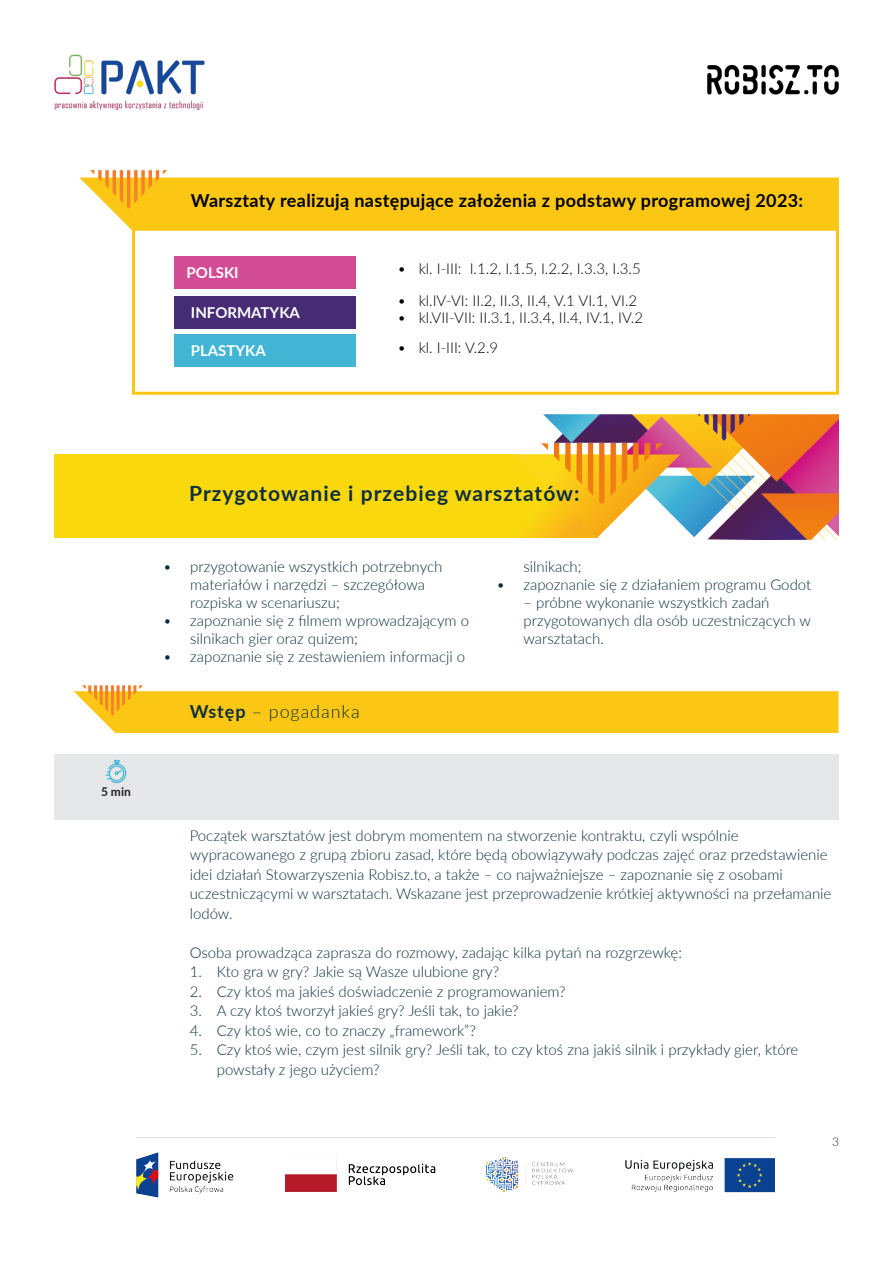
<style>
.page{position:relative;width:893px;height:1263px;background:#fff}
.page>*{position:absolute;margin:0;border:0;box-sizing:border-box;transform-origin:0 0}
.t1{font:700 21px "Lato";letter-spacing:.05em;color:#0e2f3c}
.t2{font:700 18px "Lato";letter-spacing:.02em;color:#000001}
.t3{font:300 18px "Lato";letter-spacing:.05em;color:#0e2f3c}
.t4{font:300 15px/19.5px "Lato";color:#0e2f3c}
.t5{font:300 15px/18px "Lato";color:#0c2f3a}
.t6{font:300 15px "Lato";color:#000001}
.t7{font:700 15px "Lato";color:#fff}
.t8{font:700 12px "Lato";color:#231f20}
.t9{font:300 12px "Lato";color:#231f20}
.s1{font-weight:700}
</style>
<div class="page">
<img style="left:54px;top:54px;width:151px;height:56px">
<img style="left:136px;top:1152px;width:638px;height:46px">
<img style="left:707px;top:64px;width:132px;height:31px">
<div style="left:132px;top:192px;width:707px;height:203px;border:3px solid #fbc613"></div>
<svg style="left:79px;top:170px;width:760px;height:61px;background:#fbce38"></svg>
<div style="left:174px;top:256px;width:181px;height:33px;background:#d24b95"></div>
<div style="left:174px;top:334px;width:181px;height:33px;background:#42b5d5"></div>
<div style="left:174px;top:296px;width:181px;height:33px;background:#462b75"></div>
<div style="left:54px;top:454px;width:544px;height:84px;background:#fad80e"></div>
<img style="left:514px;top:414px;width:325px;height:126px">
<div style="left:54px;top:754px;width:785px;height:65px;background:#e6e7e9"></div>
<svg style="left:105px;top:759px;width:22px;height:25px"></svg>
<svg style="left:74px;top:685px;width:764px;height:48px;background:#fbce37"></svg>
<p class="t2" style="left:191px;top:193px;width:614px">Warsztaty realizują następujące założenia z podstawy programowej 2023:</p>
<p class="t7" style="left:187px;top:266px;width:54px">POLSKI</p>
<p class="t7" style="left:191px;top:306px;width:111px">INFORMATYKA</p>
<p class="t7" style="left:191px;top:344px;width:77px">PLASTYKA</p>
<p class="t6" style="left:397px;top:262px;width:245px">• kl. I-III: I.1.2, I.1.5, I.2.2, I.3.3, I.3.5</p>
<p class="t6" style="left:397px;top:294px;width:241px">• kl.IV-VI: II.2, II.3, II.4, V.1 VI.1, VI.2</p>
<p class="t6" style="left:397px;top:310px;width:247px">• kl.VII-VII: II.3.1, II.3.4, II.4, IV.1, IV.2</p>
<p class="t6" style="left:397px;top:340px;width:102px">• kl. I-III: V.2.9</p>
<p class="t8" style="left:101px;top:786px;width:31px">5 min</p>
<h1 class="t1" style="left:189px;top:484px;width:392px">Przygotowanie i przebieg warsztatów:</h1>
<p class="t5" style="left:190px;top:558px;width:254px;text-indent:-27px">• przygotowanie wszystkich potrzebnych materiałów i narzędzi – szczegółowa rozpiska w scenariuszu;</p>
<p class="t5" style="left:190px;top:612px;width:280px;text-indent:-27px">• zapoznanie się z filmem wprowadzającym o silnikach gier oraz quizem;</p>
<p class="t5" style="left:163px;top:648px;width:304px">• zapoznanie się z zestawieniem informacji o</p>
<p class="t3" style="left:190px;top:703px;width:171px"><span class="s1">Wstęp</span> – pogadanka</p>
<p class="t5" style="left:523px;top:558px;width:60px">silnikach;</p>
<p class="t5" style="left:496px;top:576px;width:316px">• zapoznanie się z działaniem programu Godot</p>
<p class="t5" style="left:523px;top:594px;width:289px">– próbne wykonanie wszystkich zadań przygotowanych dla osób uczestniczących w warsztatach.</p>
<p class="t4" style="left:190px;top:826px;width:643px">Początek warsztatów jest dobrym momentem na stworzenie kontraktu, czyli wspólnie wypracowanego z grupą zbioru zasad, które będą obowiązywały podczas zajęć oraz przedstawienie idei działań Stowarzyszenia Robisz.to, a także – co najważniejsze – zapoznanie się z osobami uczestniczącymi w warsztatach. Wskazane jest przeprowadzenie krótkiej aktywności na przełamanie lodów.</p>
<p class="t4" style="left:190px;top:943px;width:494px">Osoba prowadząca zaprasza do rozmowy, zadając kilka pytań na rozgrzewkę:</p>
<p class="t4" style="left:190px;top:963px;width:311px">1. Kto gra w gry? Jakie są Wasze ulubione gry?</p>
<p class="t4" style="left:190px;top:982px;width:378px">2. Czy ktoś ma jakieś doświadczenie z programowaniem?</p>
<p class="t4" style="left:190px;top:1002px;width:330px">3. A czy ktoś tworzył jakieś gry? Jeśli tak, to jakie?</p>
<p class="t4" style="left:190px;top:1021px;width:288px">4. Czy ktoś wie, co to znaczy „framework”?</p>
<p class="t4" style="left:217px;top:1041px;width:583px;text-indent:-27px">5. Czy ktoś wie, czym jest silnik gry? Jeśli tak, to czy ktoś zna jakiś silnik i przykłady gier, które powstały z jego użyciem?</p>
<p class="t9" style="left:832px;top:1136px;width:8px">3</p>
</div>
